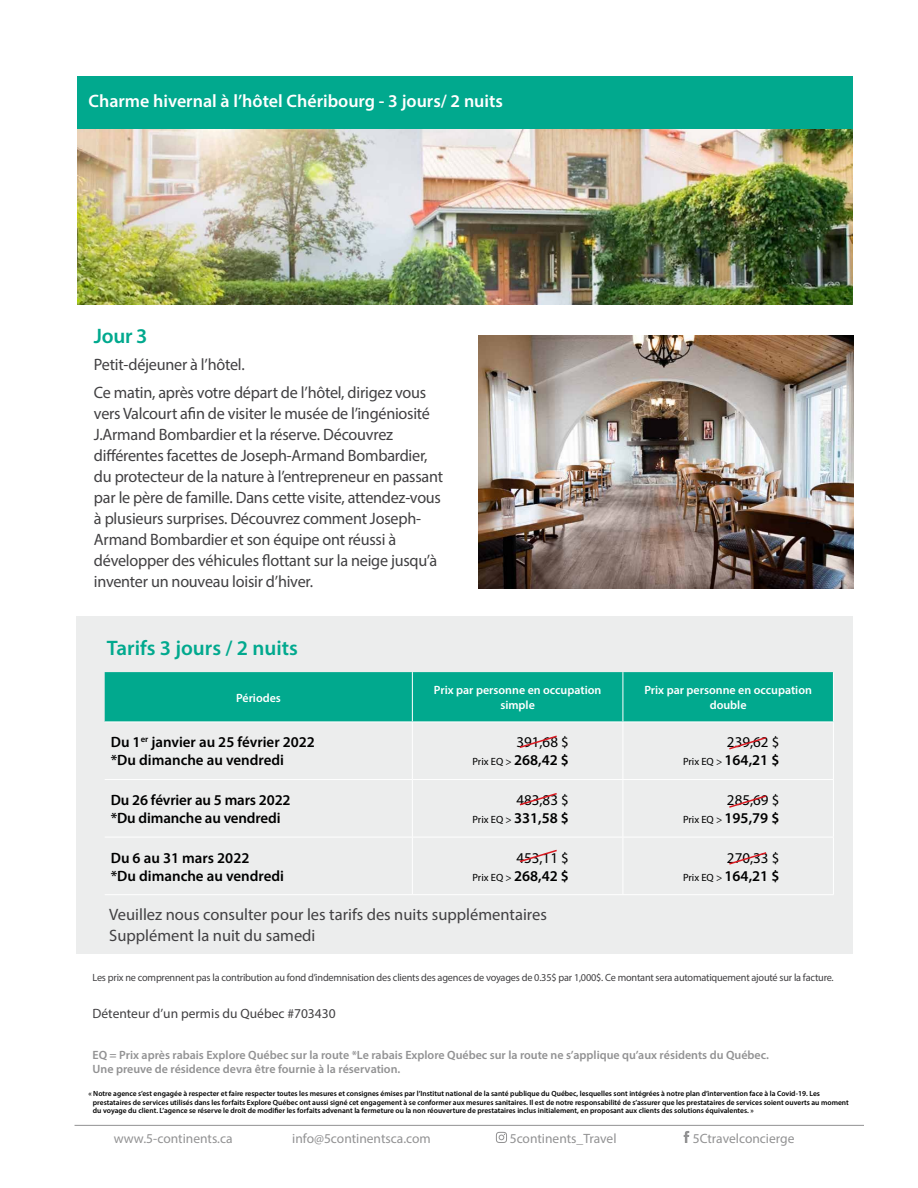
<style>
.page{position:relative;width:918px;height:1188px;background:#fff}
.page>*{position:absolute;margin:0;border:0;box-sizing:border-box;transform-origin:0 0}
.t1{font:600 21px "Myriad Pro";color:#01a98e}
.t2{font:600 18px "Myriad Pro";color:#fff}
.t3{font:16.5px/21px "Myriad Pro";letter-spacing:-.015em;color:#414042}
.t4{font:600 15px/18px "Myriad Pro";color:#000}
.t5{font:15px "Myriad Pro";color:#000}
.t6{font:13.5px "Myriad Pro";color:#929293}
.t7{font:13.5px "Myriad Pro";color:#414042}
.t8{font:600 12px/14.4px "Myriad Pro";color:#929293}
.t9{font:600 12px/14.4px "Myriad Pro";color:#fff;text-align:center}
.t10{font:10.5px "Myriad Pro";letter-spacing:-.02em;color:#414042}
.t11{font:10.5px "Myriad Pro";color:#000}
.t12{font:600 7.5px/8.2px "Myriad Pro";color:#000}
.s1{font-weight:600;font-size:15px}
</style>
<div class="page">
<img style="left:77px;top:128px;width:776px;height:177px">
<div style="left:77px;top:76px;width:776px;height:52px;background:#01a98e"></div>
<svg style="left:496px;top:1132px;width:11px;height:11px"></svg>
<svg style="left:684px;top:1131px;width:5px;height:12px"></svg>
<hr style="left:75px;top:1125px;width:789px;height:1px;background:#929293">
<img style="left:479px;top:335px;width:375px;height:254px">
<div style="left:76px;top:616px;width:778px;height:338px;background:#eceded"></div>
<div style="left:105px;top:672px;width:728px;height:50px;background:#01a98e"></div>
<hr style="left:412px;top:672px;width:1px;height:50px;background:#fff">
<hr style="left:623px;top:672px;width:1px;height:50px;background:#fff">
<hr style="left:833px;top:672px;width:1px;height:50px;background:#fff">
<hr style="left:105px;top:722px;width:307px;height:1px;background:#fff">
<hr style="left:412px;top:722px;width:211px;height:1px;background:#fff">
<hr style="left:412px;top:722px;width:1px;height:57px;background:#fff">
<hr style="left:623px;top:722px;width:211px;height:1px;background:#fff">
<hr style="left:623px;top:722px;width:1px;height:57px;background:#fff">
<hr style="left:105px;top:779px;width:307px;height:1px;background:#fff">
<hr style="left:412px;top:779px;width:211px;height:1px;background:#fff">
<hr style="left:412px;top:780px;width:1px;height:57px;background:#fff">
<hr style="left:623px;top:779px;width:211px;height:1px;background:#fff">
<hr style="left:623px;top:780px;width:1px;height:57px;background:#fff">
<hr style="left:105px;top:837px;width:307px;height:1px;background:#fff">
<hr style="left:412px;top:837px;width:211px;height:1px;background:#fff">
<hr style="left:412px;top:837px;width:1px;height:57px;background:#fff">
<hr style="left:623px;top:837px;width:211px;height:1px;background:#fff">
<hr style="left:623px;top:837px;width:1px;height:57px;background:#fff">
<hr style="left:105px;top:894px;width:307px;height:1px;background:#fff">
<hr style="left:412px;top:894px;width:211px;height:1px;background:#fff">
<hr style="left:623px;top:894px;width:211px;height:1px;background:#fff">
<hr style="left:833px;top:722px;width:1px;height:57px;background:#fff">
<hr style="left:833px;top:780px;width:1px;height:57px;background:#fff">
<hr style="left:833px;top:837px;width:1px;height:57px;background:#fff">
<svg style="left:519px;top:735px;width:38px;height:13px"></svg>
<svg style="left:729px;top:737px;width:38px;height:13px"></svg>
<svg style="left:729px;top:795px;width:38px;height:13px"></svg>
<svg style="left:729px;top:852px;width:38px;height:13px"></svg>
<svg style="left:519px;top:793px;width:38px;height:13px"></svg>
<svg style="left:519px;top:849px;width:38px;height:14px"></svg>
<h2 class="t2" style="left:89px;top:90px;width:416px">Charme hivernal à l’hôtel Chéribourg - 3 jours/ 2 nuits</h2>
<h1 class="t1" style="left:94px;top:322px;width:55px">Jour 3</h1>
<h3 class="t3" style="left:94px;top:351px;width:334px;line-height:27.8px">Petit-déjeuner à l’hôtel.<br>Ce matin, après votre départ de l’hôtel, dirigez vous</h3>
<p class="t3" style="left:94px;top:403px;width:351px">vers Valcourt afin de visiter le musée de l’ingéniosité J.Armand Bombardier et la réserve. Découvrez différentes facettes de Joseph-Armand Bombardier, du protecteur de la nature à l’entrepreneur en passant par le père de famille. Dans cette visite, attendez-vous à plusieurs surprises. Découvrez comment Joseph-Armand Bombardier et son équipe ont réussi à développer des véhicules flottant sur la neige jusqu’à inventer un nouveau loisir d’hiver.</p>
<h1 class="t1" style="left:107px;top:635px;width:192px">Tarifs 3 jours / 2 nuits</h1>
<h3 class="t9" style="left:236px;top:690px;width:46px">Périodes</h3>
<h3 class="t9" style="left:434px;top:683px;width:169px">Prix par personne en occupation simple</h3>
<h3 class="t9" style="left:644px;top:683px;width:169px">Prix par personne en occupation double</h3>
<h3 class="t4" style="left:111px;top:733px;width:206px">Du 1<sup>er</sup> janvier au 25 février 2022 *Du dimanche au vendredi</h3>
<h3 class="t5" style="left:516px;top:733px;width:54px">391,68 $</h3>
<h3 class="t5" style="left:727px;top:733px;width:54px">239,62 $</h3>
<h3 class="t11" style="left:683px;top:755px;width:98px">Prix EQ &gt; <span class="s1">164,21 $</span></h3>
<h3 class="t11" style="left:472px;top:755px;width:98px">Prix EQ &gt; <span class="s1">268,42 $</span></h3>
<h3 class="t4" style="left:111px;top:791px;width:181px">Du 26 février au 5 mars 2022 *Du dimanche au vendredi</h3>
<h3 class="t5" style="left:516px;top:791px;width:54px">483,83 $</h3>
<h3 class="t11" style="left:472px;top:813px;width:98px">Prix EQ &gt; <span class="s1">331,58 $</span></h3>
<h3 class="t4" style="left:111px;top:848px;width:175px">Du 6 au 31 mars 2022<br>*Du dimanche au vendredi</h3>
<h3 class="t5" style="left:516px;top:848px;width:54px">453,11 $</h3>
<h3 class="t11" style="left:472px;top:871px;width:98px">Prix EQ &gt; <span class="s1">268,42 $</span></h3>
<h3 class="t5" style="left:727px;top:791px;width:54px">285,69 $</h3>
<h3 class="t11" style="left:683px;top:813px;width:98px">Prix EQ &gt; <span class="s1">195,79 $</span></h3>
<h3 class="t5" style="left:727px;top:848px;width:54px">270,33 $</h3>
<h3 class="t11" style="left:683px;top:871px;width:98px">Prix EQ &gt; <span class="s1">164,21 $</span></h3>
<h3 class="t3" style="left:109px;top:904px;width:439px">Veuillez nous consulter pour les tarifs des nuits supplémentaires<br>Supplément la nuit du samedi</h3>
<h3 class="t10" style="left:93px;top:971px;width:743px">Les prix ne comprennent pas la contribution au fond d’indemnisation des clients des agences de voyages de 0.35$ par 1,000$. Ce montant sera automatiquement ajouté sur la facture.</h3>
<h3 class="t7" style="left:93px;top:1006px;width:245px">Détenteur d’un permis du Québec #703430</h3>
<h3 class="t8" style="left:93px;top:1048px;width:678px">EQ = Prix après rabais Explore Québec sur la route *Le rabais Explore Québec sur la route ne s’applique qu’aux résidents du Québec.<br>Une preuve de résidence devra être fournie à la réservation.</h3>
<p class="t12" style="left:93px;top:1090px;width:757px;text-indent:-4px">« Notre agence s’est engagée à respecter et faire respecter toutes les mesures et consignes émises par l’Institut national de la santé publique du Québec, lesquelles sont intégrées à notre plan d’intervention face à la Covid-19. Les prestataires de services utilisés dans les forfaits Explore Québec ont aussi signé cet engagement à se conformer aux mesures sanitaires. Il est de notre responsabilité de s’assurer que les prestataires de services soient ouverts au moment du voyage du client. L’agence se réserve le droit de modifier les forfaits advenant la fermeture ou la non réouverture de prestataires inclus initialement, en proposant aux clients des solutions équivalentes. »</p>
<h3 class="t6" style="left:114px;top:1130px;width:120px">www.5-continents.ca</h3>
<h3 class="t6" style="left:292px;top:1130px;width:140px">info@5continentsca.com</h3>
<h3 class="t6" style="left:510px;top:1130px;width:108px">5continents_Travel</h3>
<h3 class="t6" style="left:693px;top:1130px;width:103px">5Ctravelconcierge</h3>
</div>
